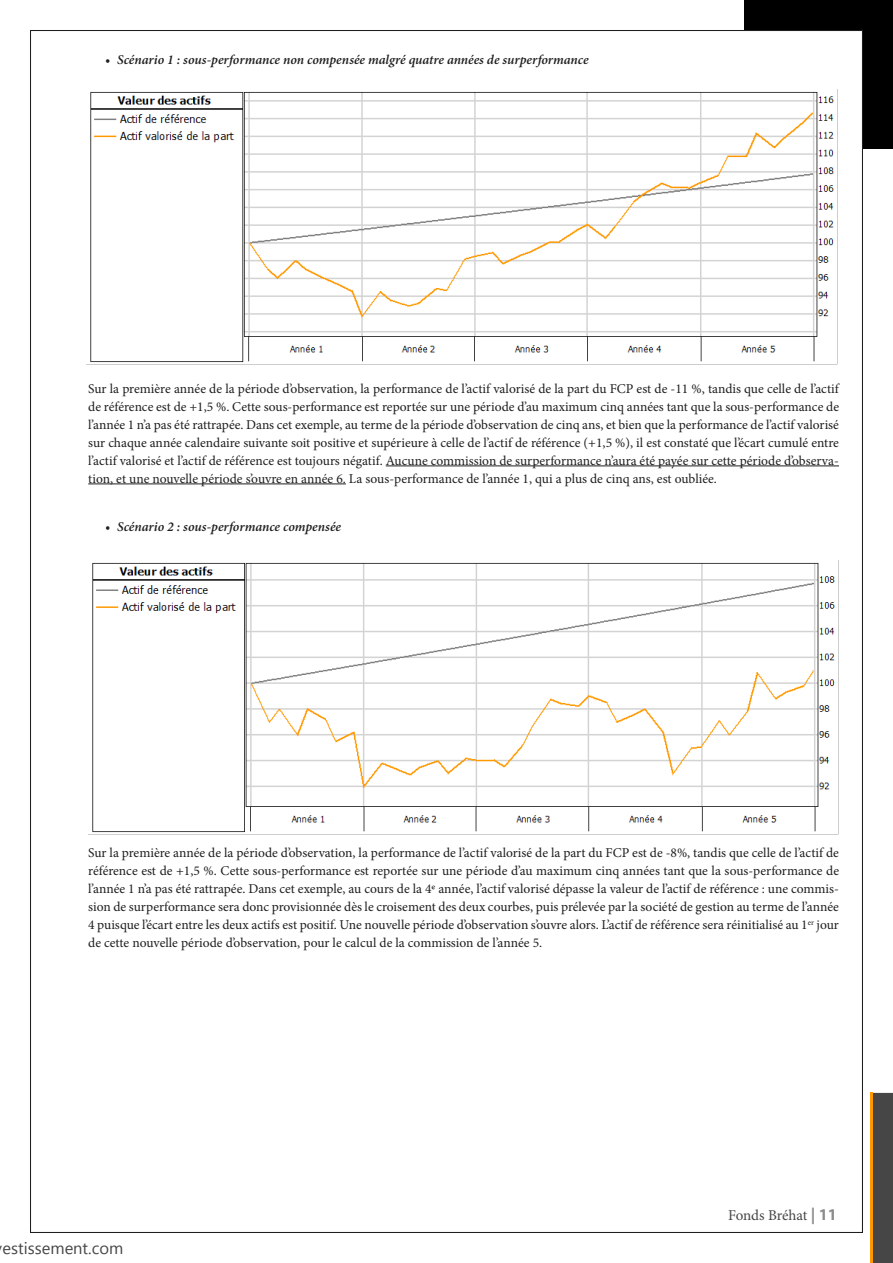
<style>
.page{position:relative;width:893px;height:1263px;background:#fff}
.page>*{position:absolute;margin:0;border:0;box-sizing:border-box;transform-origin:0 0}
.t1{font:16.5px "Nirmala UI";color:#464646}
.t2{font:15px "Minion Pro";letter-spacing:-.01em;color:#464646}
.t3{font:13.5px/18px "Minion Pro";color:#1e1e1e;text-align:justify}
.t4{font:italic 600 13.5px "Minion Pro";letter-spacing:-.005em;color:#1e1e1e}
.s1{color:#231f20}
.s2{font-family:"Myriad Pro";font-weight:700;font-size:16.5px;color:#8c8c8c}
</style>
<div class="page">
<div style="left:744px;top:0;width:149px;height:149px;background:#000"></div>
<div style="left:30px;top:30px;width:833px;height:1203px;background:#fff;border:1px solid #1e1e1e"></div>
<div style="left:872px;top:1093px;width:21px;height:170px;background:#464646"></div>
<hr style="left:870px;top:1093px;width:2px;height:170px;background:#f90">
<hr style="left:386px;top:466px;width:453px;height:1px;background:#1e1e1e">
<hr style="left:88px;top:484px;width:258px;height:1px;background:#1e1e1e">
<img style="left:90px;top:91px;width:744px;height:272px">
<img style="left:88px;top:560px;width:751px;height:275px">
<p class="t4" style="left:105px;top:50px;width:485px"><span class="s1">•</span> Scénario 1 : sous-performance non compensée malgré quatre années de surperformance</p>
<p class="t3" style="left:88px;top:379px;width:752px">Sur la première année de la période d’observation, la performance de l’actif valorisé de la part du FCP est de -11 %, tandis que celle de l’actif de référence est de +1,5 %. Cette sous-performance est reportée sur une période d’au maximum cinq années tant que la sous-performance de l’année 1 n’a pas été rattrapée. Dans cet exemple, au terme de la période d’observation de cinq ans, et bien que la performance de l’actif valorisé sur chaque année calendaire suivante soit positive et supérieure à celle de l’actif de référence (+1,5 %), il est constaté que l’écart cumulé entre l’actif valorisé et l’actif de référence est toujours négatif. Aucune commission de surperformance n’aura été payée sur cette période d’observa&shy;tion, et une nouvelle période s’ouvre en année 6. La sous-performance de l’année 1, qui a plus de cinq ans, est oubliée.</p>
<p class="t4" style="left:105px;top:517px;width:237px"><span class="s1">•</span> Scénario 2 : sous-performance compensée</p>
<p class="t3" style="left:88px;top:844px;width:752px">Sur la première année de la période d’observation, la performance de l’actif valorisé de la part du FCP est de -8%, tandis que celle de l’actif de référence est de +1,5 %. Cette sous-performance est reportée sur une période d’au maximum cinq années tant que la sous-performance de l’année 1 n’a pas été rattrapée. Dans cet exemple, au cours de la 4e année, l’actif valorisé dépasse la valeur de l’actif de référence : une commis&shy;sion de surperformance sera donc provisionnée dès le croisement des deux courbes, puis prélevée par la société de gestion au terme de l’année 4 puisque l’écart entre les deux actifs est positif. Une nouvelle période d’observation s’ouvre alors. L’actif de référence sera réinitialisé au 1<sup>er</sup> jour de cette nouvelle période d’observation, pour le calcul de la commission de l’année 5.</p>
<p class="t1" style="left:3px;top:1235px;width:122px">estissement.com</p>
<p class="t2" style="left:728px;top:1205px;width:110px">Fonds Bréhat <span class="s2">| 11</span></p>
</div>
